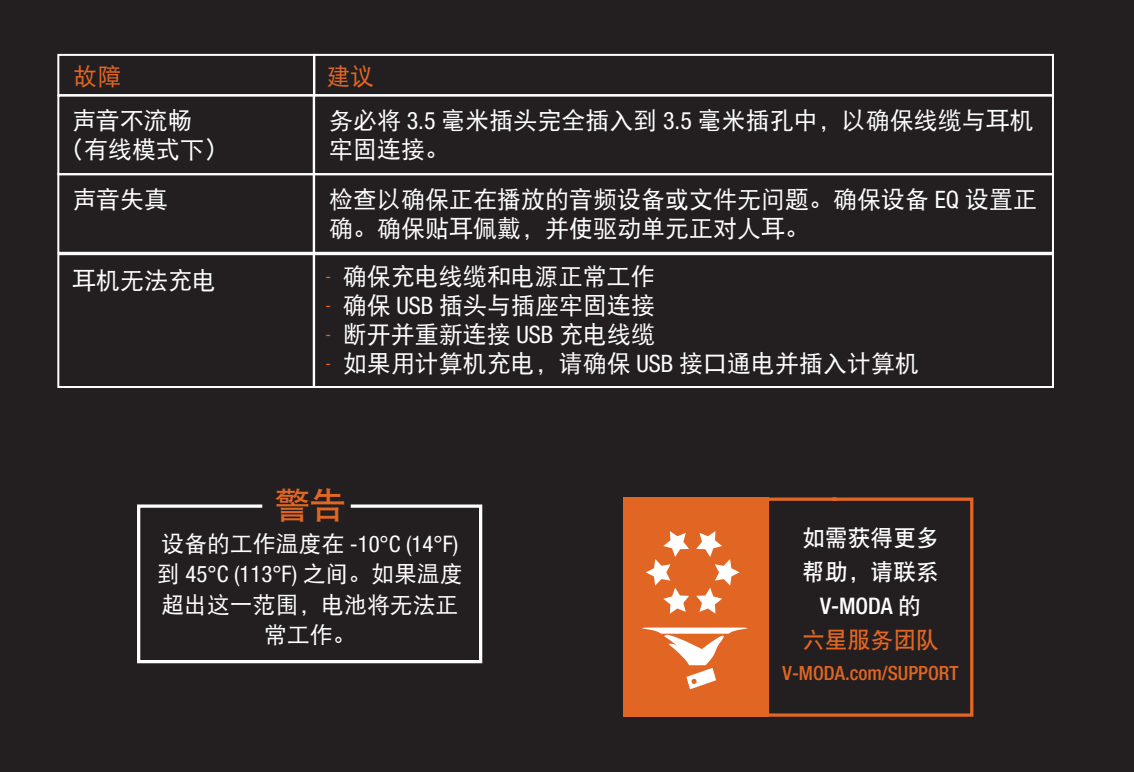
<style>
.page{position:relative;width:1134px;height:772px;background:#fff}
.page>*{position:absolute;margin:0;border:0;box-sizing:border-box;transform-origin:0 0}
.t1{font:36px "DF Hei W7";color:#e16624}
.t2{font:24px/28.8px "DF Hei W5";color:#fff}
.t3{font:24px "DF Hei W5";color:#e16624}
.t4{font:condensed 22.8px/30px "Helvetica Neue LT Pro";color:#fff}
.t5{font:22.8px/30px "DF Hei W5";color:#fff;text-align:center}
.t6{font:22.8px/34px "DF Hei W7";color:#fff}
.t7{font:500 condensed 22.8px "Helvetica Neue LT Pro";color:#fff}
.t8{font:22.8px "DF Hei W7";color:#e16624}
.t9{font:500 condensed 19.6px "Helvetica Neue LT Pro";color:#e16624}
.s1{font-family:"Helvetica Neue LT Pro";font-stretch:condensed}
.s2{font-family:"Helvetica Neue LT Pro";font-stretch:condensed;font-size:16px;color:#e16624}
.s3{font-family:"DF Hei W5";font-stretch:normal}
.s4{font-family:"DF Hei W7";font-weight:400;font-stretch:normal}
</style>
<div class="page">
<div style="left:0;top:0;width:1134px;height:771px;background:#231f20"></div>
<div style="left:57px;top:54px;width:258px;height:42px;border:2px solid #fff"></div>
<div style="left:313px;top:54px;width:741px;height:42px;border:2px solid #fff"></div>
<svg style="left:764px;top:497px;width:210px;height:220px"></svg>
<div style="left:623px;top:497px;width:146px;height:219px;background:#e16624"></div>
<svg style="left:696px;top:531px;width:43px;height:82px"></svg>
<svg style="left:646px;top:531px;width:43px;height:82px"></svg>
<svg style="left:642px;top:627px;width:106px;height:61px"></svg>
<div style="left:57px;top:94px;width:258px;height:81px;border:2px solid #fff"></div>
<div style="left:313px;top:94px;width:741px;height:81px;border:2px solid #fff"></div>
<div style="left:57px;top:173px;width:258px;height:80px;border:2px solid #fff"></div>
<div style="left:57px;top:253px;width:258px;height:135px;border:2px solid #fff"></div>
<div style="left:313px;top:173px;width:741px;height:80px;border:2px solid #fff"></div>
<div style="left:313px;top:253px;width:741px;height:135px;border:2px solid #fff"></div>
<svg style="left:137px;top:504px;width:346px;height:160px"></svg>
<p class="t3" style="left:74px;top:64px;width:49px">故障</p>
<p class="t3" style="left:327px;top:64px;width:49px">建议</p>
<p class="t2" style="left:60px;top:106px;width:169px;text-indent:12px">声音不流畅<br>（有线模式下）</p>
<p class="t2" style="left:72px;top:185px;width:97px">声音失真</p>
<p class="t2" style="left:72px;top:266px;width:145px">耳机无法充电</p>
<p class="t2" style="left:329px;top:106px;width:706px">务必将 <span class="s1">3.5</span> 毫米插头完全插入到 <span class="s1">3.5</span> 毫米插孔中，以确保线缆与耳机牢固连接。</p>
<p class="t2" style="left:329px;top:185px;width:709px">检查以确保正在播放的音频设备或文件无问题。确保设备 <span class="s1">EQ</span> 设置正确。确保贴耳佩戴，并使驱动单元正对人耳。</p>
<p class="t2" style="left:326px;top:262px;width:331px"><span class="s2">-</span> 确保充电线缆和电源正常工作</p>
<p class="t2" style="left:326px;top:290px;width:331px"><span class="s2">-</span> 确保 <span class="s1">USB</span> 插头与插座牢固连接</p>
<p class="t2" style="left:326px;top:319px;width:331px"><span class="s2">-</span> 断开并重新连接 <span class="s1">USB</span> 充电线缆</p>
<p class="t2" style="left:326px;top:348px;width:595px"><span class="s2">-</span> 如果用计算机充电，请确保 <span class="s1">USB</span> 接口通电并插入计算机</p>
<h1 class="t1" style="left:274px;top:486px;width:73px">警告</h1>
<p class="t4" style="left:157px;top:529px;width:307px"><span class="s3">设备的工作温度在</span> -10°C (14°F)<span class="s3">到</span> 45°C (113°F) <span class="s3">之间。如果温度</span></p>
<p class="t5" style="left:161px;top:589px;width:298px">超出这一范围，电池将无法正常工作。</p>
<p class="t6" style="left:802px;top:521px;width:139px">如需获得更多帮助，请联系</p>
<p class="t7" style="left:820px;top:592px;width:103px">V-MODA <span class="s4">的</span></p>
<p class="t8" style="left:802px;top:628px;width:139px">六星服务团队</p>
<p class="t9" style="left:783px;top:660px;width:177px">V-MODA.com/SUPPORT</p>
</div>
